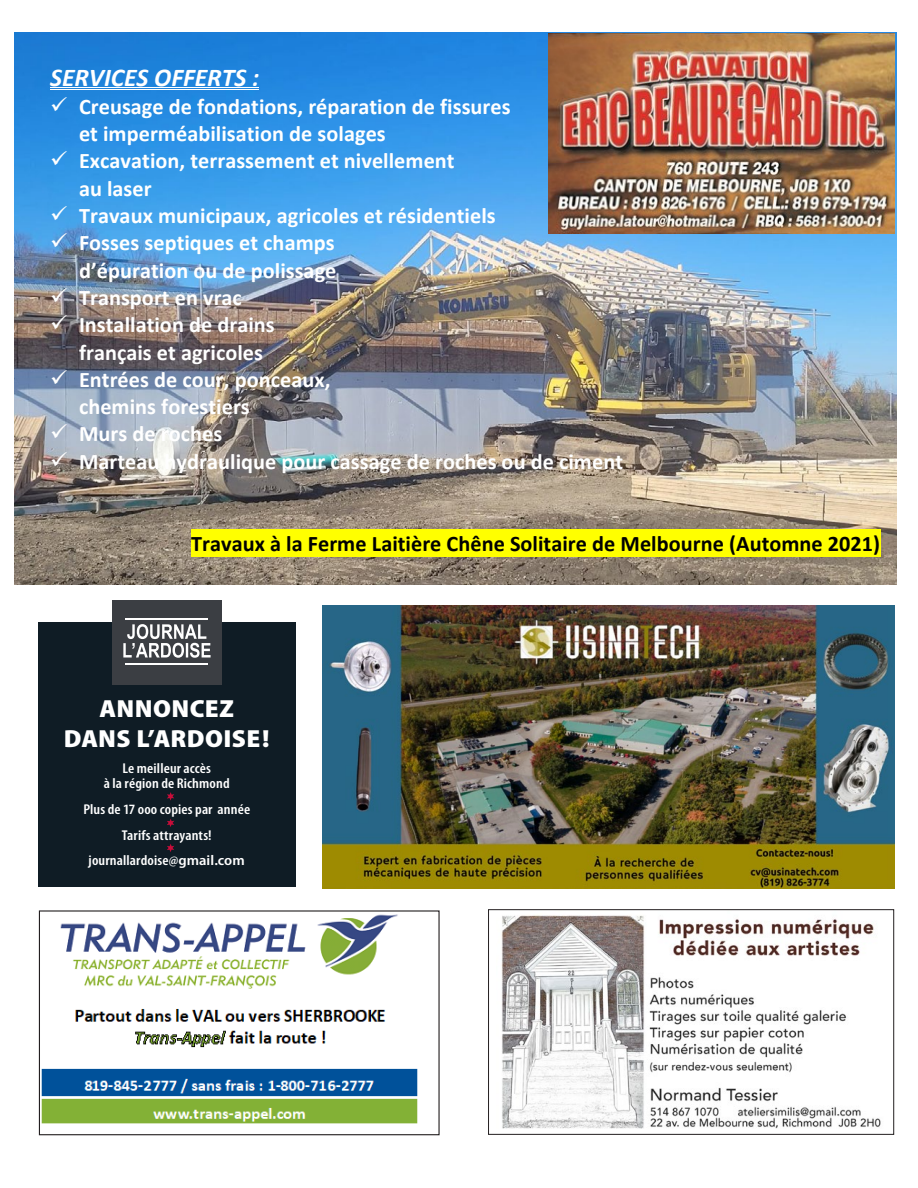
<style>
.page{position:relative;width:918px;height:1188px;background:#fff}
.page>*{position:absolute;margin:0;border:0;box-sizing:border-box;transform-origin:0 0}
.t1{font:italic 700 25.65px "Calibri";letter-spacing:-.005em;color:#fff}
.t2{font:900 semi-condensed 24.75px/29.7px "Myriad Pro";letter-spacing:.015em;color:#fff;text-align:center;scale:1.1 1}
.t3{font:700 22.2px/27.2px "Calibri";letter-spacing:.005em;color:#fff}
.t4{font:700 22.2px "Calibri";color:#000}
.t5{font:600 condensed 14.25px/25.8px "Myriad Pro";letter-spacing:.01em;color:#fff;text-align:center;scale:1.1 1}
.s1{font-stretch:semi-condensed}
</style>
<div class="page">
<img style="left:323px;top:606px;width:571px;height:282px">
<img style="left:14px;top:32px;width:882px;height:553px">
<img style="left:549px;top:34px;width:346px;height:199px">
<hr style="left:50px;top:87px;width:209px;height:1px;background:#fff">
<hr style="left:50px;top:89px;width:209px;height:1px;background:#fff">
<div style="left:191px;top:530px;width:689px;height:27px;background:#ff0"></div>
<div style="left:38px;top:623px;width:258px;height:264px;background:#0f1c25"></div>
<div style="left:113px;top:600px;width:108px;height:85px;background:#3b3e43"></div>
<img style="left:127px;top:624px;width:79px;height:34px">
<img style="left:126px;top:618px;width:82px;height:1px">
<img style="left:126px;top:664px;width:82px;height:1px">
<svg style="left:167px;top:844px;width:7px;height:8px"></svg>
<svg style="left:167px;top:819px;width:7px;height:8px"></svg>
<svg style="left:167px;top:792px;width:7px;height:9px"></svg>
<img style="left:41px;top:914px;width:377px;height:210px">
<div style="left:39px;top:910px;width:401px;height:225px;border:1px solid #231f20"></div>
<img style="left:501px;top:915px;width:380px;height:214px">
<div style="left:488px;top:909px;width:406px;height:226px;border:1px solid #231f20"></div>
<p class="t1" style="left:50px;top:59px;width:210px">SERVICES OFFERTS :</p>
<p class="t3" style="left:79px;top:93px;width:433px;text-indent:-29px">✓ Creusage de fondations, réparation de fissures et imperméabilisation de solages</p>
<p class="t3" style="left:79px;top:147px;width:377px;text-indent:-29px">✓ Excavation, terrassement et nivellement au laser</p>
<p class="t3" style="left:50px;top:202px;width:447px">✓ Travaux municipaux, agricoles et résidentiels</p>
<p class="t3" style="left:50px;top:229px;width:288px;text-align:right">✓ Fosses septiques et champs d’épuration ou de polissage</p>
<p class="t3" style="left:50px;top:284px;width:193px">✓ Transport en vrac</p>
<p class="t3" style="left:79px;top:311px;width:197px;line-height:27.6px;text-indent:-29px">✓ Installation de drains français et agricoles</p>
<p class="t3" style="left:79px;top:366px;width:253px;text-indent:-29px">✓ Entrées de cour, ponceaux, chemins forestiers</p>
<p class="t3" style="left:50px;top:420px;width:174px">✓ Murs de roches</p>
<p class="t3" style="left:50px;top:447px;width:574px">✓ Marteau hydraulique pour cassage de roches ou de ciment</p>
<p class="t4" style="left:191px;top:528px;width:691px">Travaux à la Ferme Laitière Chêne Solitaire de Melbourne (Automne 2021)</p>
<p class="t2" style="left:64px;top:694px;width:189px">ANNONCEZ<br>DANS L’ARDOISE!</p>
<p class="t5" style="left:104px;top:761px;width:116px;line-height:15px">Le meilleur accès<br>à la région de Richmond</p>
<p class="t5" style="left:83px;top:796px;width:153px">Plus de 17 ooo copies par année<br>Tarifs attrayants! journallardoise@<span class="s1">gmail.com</span></p>
</div>
